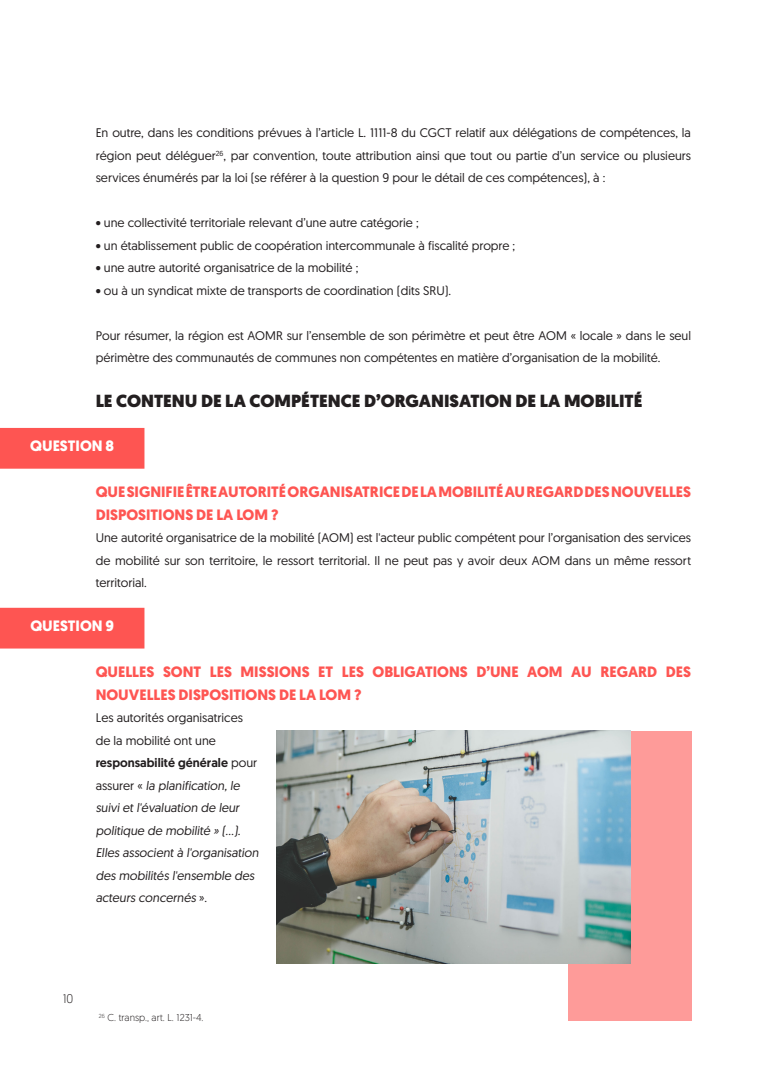
<style>
.page{position:relative;width:780px;height:1088px;background:#fff}
.page>*{position:absolute;margin:0;border:0;box-sizing:border-box;transform-origin:0 0}
.t1{font:900 17.5px "Geomanist";color:#231f20}
.t2{font:700 15px/22.5px "Geomanist";color:#fe5552}
.t3{font:700 15px "Geomanist";color:#fff}
.t4{font:12.5px/22.5px "Geomanist";color:#231f20;text-align:justify}
.t5{font:300 12.5px "Geomanist";color:#231f20}
.t6{font:300 10px "Geomanist";color:#231f20}
.s1{font-weight:500}
</style>
<div class="page">
<div style="left:568px;top:731px;width:123px;height:289px;background:#fe9b99"></div>
<img style="left:276px;top:731px;width:354px;height:233px">
<div style="left:1px;top:428px;width:143px;height:40px;background:#fe5552"></div>
<div style="left:0;top:428px;width:144px;height:41px;border:1px solid #fe5552"></div>
<div style="left:1px;top:608px;width:143px;height:40px;background:#fe5552"></div>
<p class="t4" style="left:96px;top:121px;width:597px">En outre, dans les conditions prévues à l’article L. 1111-8 du CGCT relatif aux délégations de compétences, la région peut déléguer<sup>26</sup>, par convention, toute attribution ainsi que tout ou partie d’un service ou plusieurs services énumérés par la loi (se référer à la question 9 pour le détail de ces compétences), à :</p>
<p class="t4" style="left:96px;top:211px;width:324px">• une collectivité territoriale relevant d’une autre catégorie ;</p>
<p class="t4" style="left:96px;top:234px;width:421px">• un établissement public de coopération intercommunale à fiscalité propre ;</p>
<p class="t4" style="left:96px;top:256px;width:264px">• une autre autorité organisatrice de la mobilité ;</p>
<p class="t4" style="left:96px;top:279px;width:357px">• ou à un syndicat mixte de transports de coordination (dits SRU).</p>
<p class="t4" style="left:96px;top:324px;width:597px">Pour résumer, la région est AOMR sur l’ensemble de son périmètre et peut être AOM « locale » dans le seul périmètre des communautés de communes non compétentes en matière d’organisation de la mobilité.</p>
<p class="t1" style="left:96px;top:389px;width:548px">LE CONTENU DE LA COMPÉTENCE D’ORGANISATION DE LA MOBILITÉ</p>
<p class="t3" style="left:30px;top:436px;width:85px">QUESTION 8</p>
<p class="t2" style="left:96px;top:481px;width:597px">QUE SIGNIFIE ÊTRE AUTORITÉ ORGANISATRICE DE LA MOBILITÉ AU REGARD DES NOUVELLES<br>DISPOSITIONS DE LA LOM ?</p>
<p class="t4" style="left:96px;top:526px;width:596px">Une autorité organisatrice de la mobilité (AOM) est l'acteur public compétent pour l’organisation des services de mobilité sur son territoire, le ressort territorial. Il ne peut pas y avoir deux AOM dans un même ressort territorial.</p>
<p class="t3" style="left:30px;top:616px;width:85px">QUESTION 9</p>
<p class="t2" style="left:96px;top:661px;width:597px">QUELLES SONT LES MISSIONS ET LES OBLIGATIONS D’UNE AOM AU REGARD DES<br>NOUVELLES DISPOSITIONS DE LA LOM ?</p>
<p class="t4" style="left:96px;top:706px;width:167px;text-align:left">Les autorités organisatrices<br>de la mobilité ont une <span class="s1">responsabilité générale</span> pour a s s u re r « la planification, le suivi et l'évaluation de leur politique de mobilité » (…).<br>Elles associent à l'organisation des mobilités l'ensemble des acteurs concernés » .</p>
<p class="t5" style="left:63px;top:990px;width:12px">10</p>
<p class="t6" style="left:99px;top:1011px;width:106px"><sup>26</sup> C. transp., art. L. 1231-4.</p>
</div>
